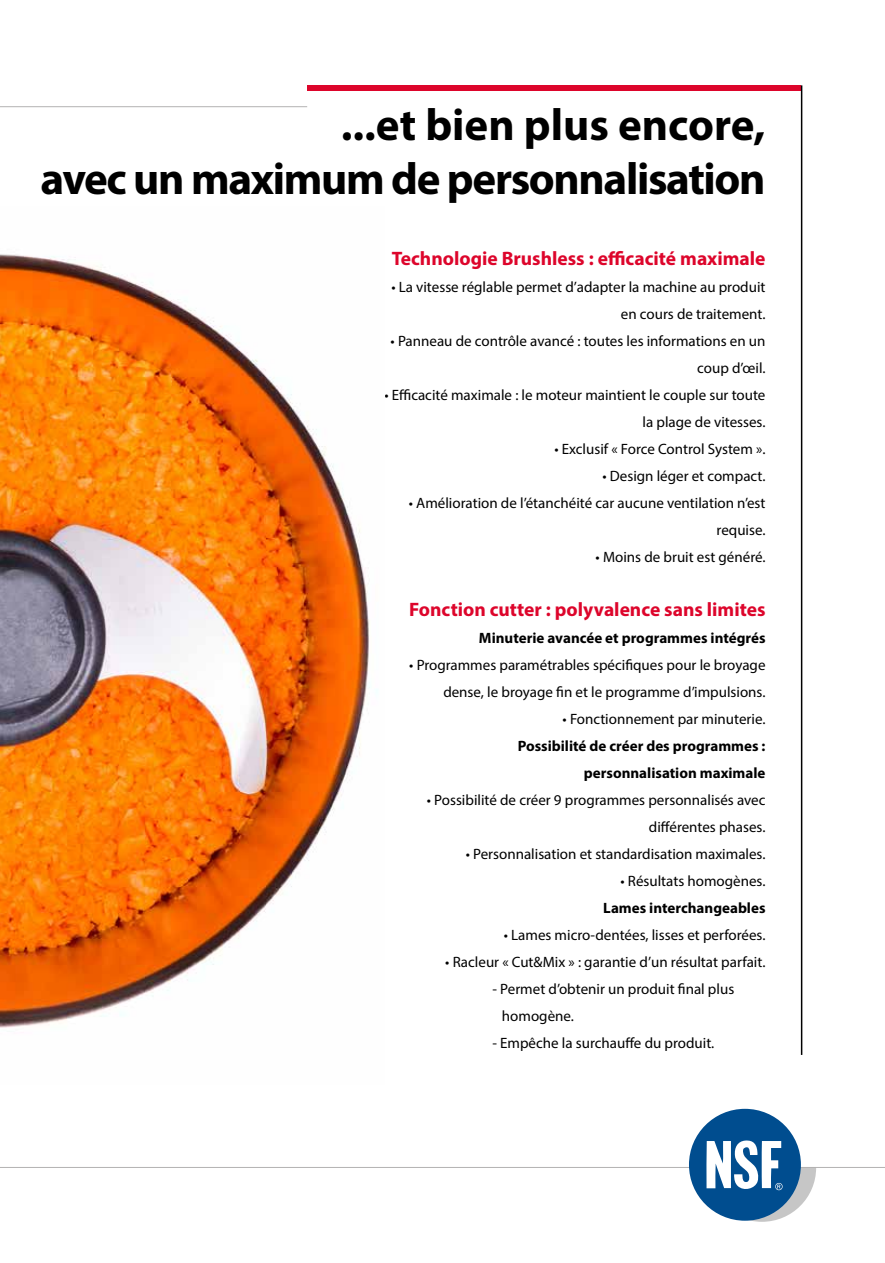
<style>
.page{position:relative;width:885px;height:1263px;background:#fff}
.page>*{position:absolute;margin:0;border:0;box-sizing:border-box;transform-origin:0 0}
.t1{font:700 45px/54px "Myriad Pro";letter-spacing:-.03em;color:#000;text-align:right}
.t2{font:700 19.5px "Myriad Pro";color:#dd052b}
.t3{font:15px/27px "Myriad Pro";color:#000;text-align:right}
.t4{font:700 15px/27px "Myriad Pro";color:#000;text-align:right}
</style>
<div class="page">
<hr style="left:0;top:106px;width:307px;height:1px;background:#b3b2b2">
<div style="left:307px;top:85px;width:493px;height:5px;background:#dd052b"></div>
<hr style="left:800px;top:85px;width:2px;height:970px;background:#000">
<div style="left:707px;top:1113px;width:109px;height:109px;background:#c6c6c6;border-radius:50%"></div>
<div style="left:716px;top:1112px;width:112px;height:55px;background:#fff"></div>
<hr style="left:0;top:1167px;width:884px;height:1px;background:#b3b2b2">
<div style="left:689px;top:1109px;width:111px;height:112px;background:#004d8f;border-radius:50%"></div>
<svg style="left:706px;top:1140px;width:76px;height:51px"></svg>
<img style="left:0;top:254px;width:378px;height:774px">
<h1 class="t1" style="left:40px;top:96px;width:726px">...et bien plus encore,<br>avec un maximum de personnalisation</h1>
<h2 class="t2" style="left:391px;top:246px;width:375px">Technologie Brushless : efficacité maximale</h2>
<p class="t3" style="left:391px;top:273px;width:375px">• La vitesse réglable permet d’adapter la machine au produit en cours de traitement.</p>
<p class="t3" style="left:390px;top:327px;width:376px">• Panneau de contrôle avancé : toutes les informations en un coup d’œil.</p>
<p class="t3" style="left:384px;top:381px;width:382px">• Efficacité maximale : le moteur maintient le couple sur toute la plage de vitesses.</p>
<p class="t3" style="left:554px;top:435px;width:213px">• Exclusif « Force Control System ».</p>
<p class="t3" style="left:602px;top:462px;width:165px">• Design léger et compact.</p>
<p class="t3" style="left:409px;top:489px;width:358px">• Amélioration de l’étanchéité car aucune ventilation n’est requise.</p>
<p class="t3" style="left:595px;top:543px;width:171px">• Moins de bruit est généré.</p>
<h2 class="t2" style="left:409px;top:597px;width:358px">Fonction cutter : polyvalence sans limites</h2>
<p class="t4" style="left:479px;top:624px;width:288px">Minuterie avancée et programmes intégrés</p>
<p class="t3" style="left:409px;top:651px;width:358px">• Programmes paramétrables spécifiques pour le broyage dense, le broyage fin et le programme d’impulsions.</p>
<p class="t3" style="left:562px;top:705px;width:204px">• Fonctionnement par minuterie.</p>
<p class="t4" style="left:517px;top:732px;width:249px">Possibilité de créer des programmes : personnalisation maximale</p>
<p class="t3" style="left:427px;top:786px;width:340px">• Possibilité de créer 9 programmes personnalisés avec différentes phases.</p>
<p class="t3" style="left:465px;top:840px;width:301px">• Personnalisation et standardisation maximales.</p>
<p class="t3" style="left:620px;top:867px;width:146px">• Résultats homogènes.</p>
<p class="t4" style="left:603px;top:894px;width:164px">Lames interchangeables</p>
<p class="t3" style="left:503px;top:921px;width:263px">• Lames micro-dentées, lisses et perforées.</p>
<p class="t3" style="left:445px;top:948px;width:322px">• Racleur « Cut&amp;Mix » : garantie d’un résultat parfait.</p>
<p class="t3" style="left:502px;top:975px;width:234px;text-align:left;text-indent:-10px">- Permet d’obtenir un produit final plus homogène.</p>
<p class="t3" style="left:492px;top:1029px;width:223px">- Empêche la surchauffe du produit.</p>
</div>
